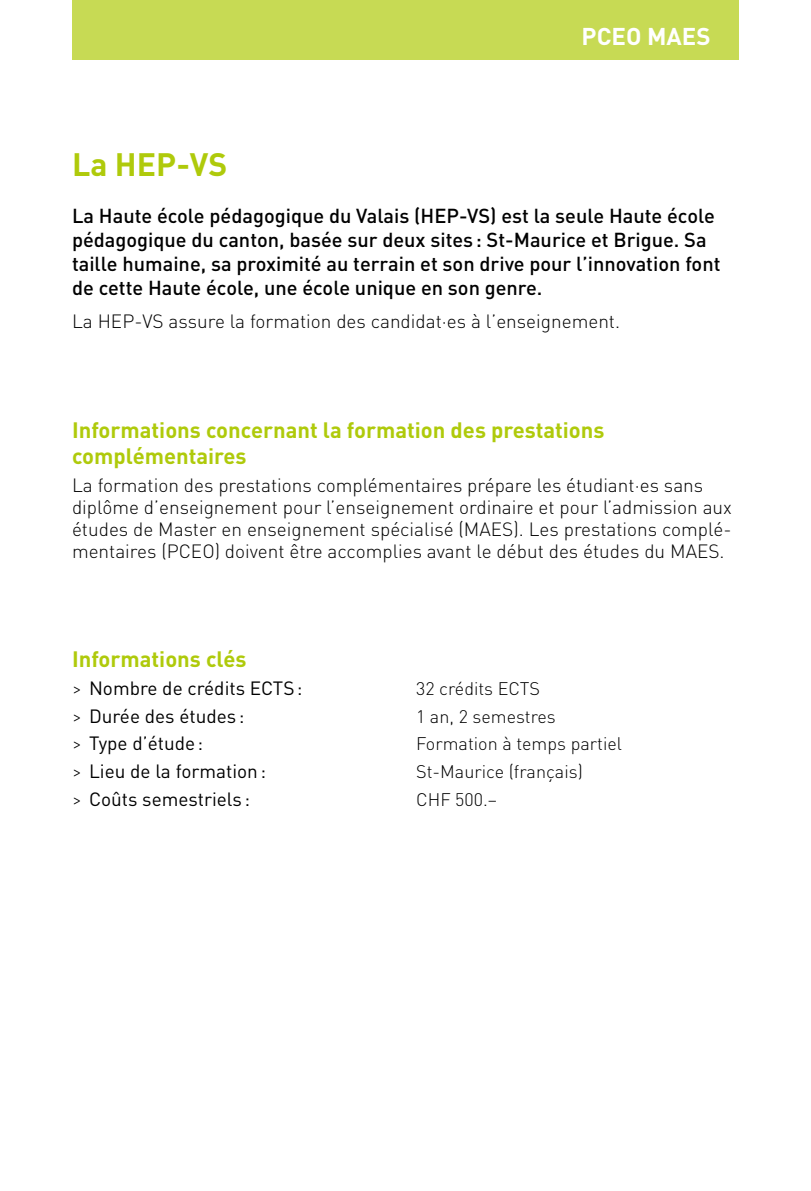
<style>
.page{position:relative;width:811px;height:1191px;background:#fff}
.page>*{position:absolute;margin:0;border:0;box-sizing:border-box;transform-origin:0 0}
.t1{font:700 32px "DIN Pro";color:#afca0b}
.t2{font:700 24px "DIN Pro";color:#fff}
.t3{font:700 22px/26.4px "DIN Pro";color:#afca0b}
.t4{font:500 20px/24px "DIN Pro";color:#000}
.t5{font:300 19px/22px "DIN Pro";color:#000}
.t6{font:19px "DIN Pro";color:#000}
.t7{font:300 18px "DIN Pro";color:#000}
.s1{font-weight:300}
</style>
<div class="page">
<div style="left:72px;top:0;width:667px;height:60px;background:#c7da54"></div>
<p class="t2" style="left:581px;top:16px;width:130px">PCEO MAES</p>
<h1 class="t1" style="left:72px;top:138px;width:157px">La HEP-VS</h1>
<p class="t4" style="left:72px;top:201px;width:650px">La Haute école pédagogique du Valais (HEP-VS) est la seule Haute école pédagogique du canton, basée sur deux sites : St-Maurice et Brigue. Sa taille humaine, sa proximité au terrain et son drive pour lʼinnovation font de cette Haute école, une école unique en son genre.</p>
<p class="t5" style="left:72px;top:308px;width:549px">La HEP-VS assure la formation des candidat·es à lʼenseignement.</p>
<p class="t3" style="left:72px;top:414px;width:534px">Informations concernant la formation des prestations complémentaires</p>
<p class="t5" style="left:72px;top:472px;width:661px">La formation des prestations complémentaires prépare les étudiant·es sans diplôme d’enseignement pour l’enseignement ordinaire et pour l’admission aux études de Master en enseignement spécialisé (MAES). Les prestations complé&shy;mentaires (PCEO) doivent être accomplies avant le début des études du MAES.</p>
<p class="t3" style="left:72px;top:643px;width:176px">Informations clés</p>
<p class="t6" style="left:72px;top:673px;width:232px"><span class="s1">&gt;</span> Nombre de crédits ECTS:</p>
<p class="t7" style="left:416px;top:674px;width:125px">32 crédits ECTS</p>
<p class="t6" style="left:72px;top:700px;width:174px"><span class="s1">&gt;</span> Durée des études :</p>
<p class="t7" style="left:416px;top:702px;width:141px">1 an, 2 semestres</p>
<p class="t6" style="left:72px;top:728px;width:133px"><span class="s1">&gt;</span> Type d’étude:</p>
<p class="t7" style="left:416px;top:730px;width:207px">Formation à temps partiel</p>
<p class="t6" style="left:72px;top:756px;width:195px"><span class="s1">&gt;</span> Lieu de la formation:</p>
<p class="t7" style="left:416px;top:757px;width:168px">St-Maurice (français)</p>
<p class="t6" style="left:72px;top:783px;width:179px"><span class="s1">&gt;</span> Coûts semestriels :</p>
<p class="t7" style="left:416px;top:785px;width:82px">CHF 500.–</p>
</div>
